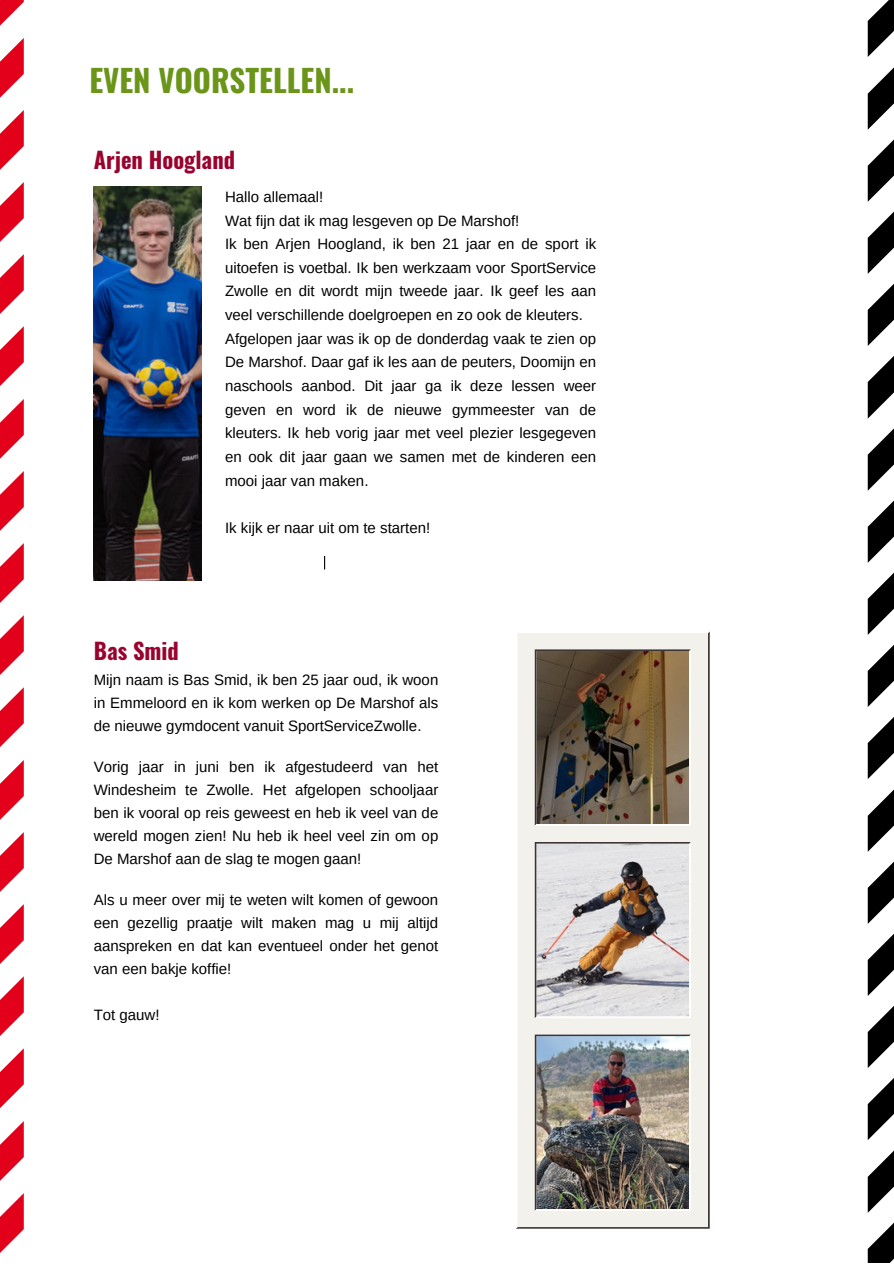
<style>
.page{position:relative;width:894px;height:1264px;background:#fff}
.page>*{position:absolute;margin:0;border:0;box-sizing:border-box;transform-origin:0 0}
.t1{font:700 30.9px "Oswald";color:#6a9519}
.t2{font:700 22.5px "Oswald";color:#99042f}
.t3{font:15px/23px "Arimo";color:#000;text-align:justify}
</style>
<div class="page">
<svg style="left:0;top:0;width:24px;height:1253px"></svg>
<svg style="left:867px;top:0;width:26px;height:1263px"></svg>
<svg style="left:324px;top:556px;width:1px;height:13px"></svg>
<img style="left:94px;top:186px;width:108px;height:394px">
<img style="left:517px;top:632px;width:192px;height:596px">
<p class="t1" style="left:89px;top:56px;width:266px">EVEN VOORSTELLEN...</p>
<p class="t2" style="left:94px;top:142px;width:143px">Arjen Hoogland</p>
<p class="t3" style="left:225px;top:185px;width:100px">Hallo allemaal!</p>
<p class="t3" style="left:225px;top:209px;width:296px">Wat fijn dat ik mag lesgeven op De Marshof!</p>
<p class="t3" style="left:225px;top:232px;width:372px;line-height:23.7px">Ik ben Arjen Hoogland, ik ben 21 jaar en de sport ik uitoefen is voetbal. Ik ben werkzaam voor SportService Zwolle en dit wordt mijn tweede jaar. Ik geef les aan veel verschillende doelgroepen en zo ook de kleuters.</p>
<p class="t3" style="left:225px;top:326px;width:372px;line-height:23.7px">Afgelopen jaar was ik op de donderdag vaak te zien op De Marshof. Daar gaf ik les aan de peuters, Doomijn en naschools aanbod. Dit jaar ga ik deze lessen weer geven en word ik de nieuwe gymmeester van de kleuters. Ik heb vorig jaar met veel plezier lesgegeven en ook dit jaar gaan we samen met de kinderen een mooi jaar van maken.</p>
<p class="t3" style="left:225px;top:516px;width:206px">Ik kijk er naar uit om te starten!</p>
<p class="t2" style="left:94px;top:633px;width:86px">Bas Smid</p>
<p class="t3" style="left:94px;top:668px;width:346px">Mijn naam is Bas Smid, ik ben 25 jaar oud, ik woon in Emmeloord en ik kom werken op De Marshof als de nieuwe gymdocent vanuit SportServiceZwolle.</p>
<p class="t3" style="left:94px;top:755px;width:346px">Vorig jaar in juni ben ik afgestudeerd van het Windesheim te Zwolle. Het afgelopen schooljaar ben ik vooral op reis geweest en heb ik veel van de wereld mogen zien! Nu heb ik heel veel zin om op De Marshof aan de slag te mogen gaan!</p>
<p class="t3" style="left:94px;top:888px;width:346px">Als u meer over mij te weten wilt komen of gewoon een gezellig praatje wilt maken mag u mij altijd aanspreken en dat kan eventueel onder het genot van een bakje koffie!</p>
<h2 class="t3" style="left:94px;top:1003px;width:67px">Tot gauw!</h2>
</div>
